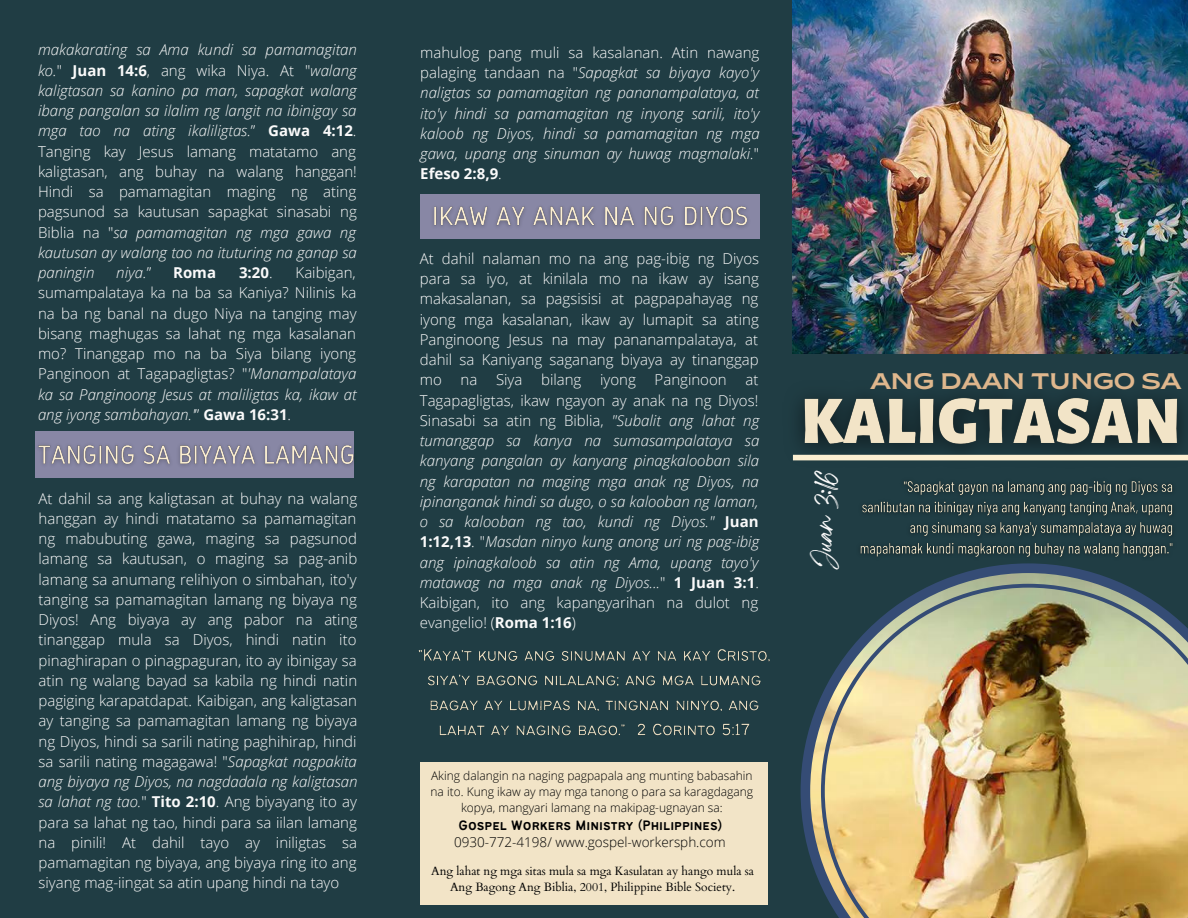
<style>
.page{position:relative;width:1188px;height:918px;background:#203d44}
.page>*{position:absolute;margin:0;border:0;box-sizing:border-box;transform-origin:0 0}
.t1{font:semi-expanded 22.5px "Brice";color:#e0b88e}
.t2{font:22.5px "Breathing";color:#fafafa}
.t3{font:300 15px/20.2px "Open Sans";color:#fafafa;text-align:justify}
.t4{font:italic 300 15px/20.2px "Open Sans";color:#fafafa;text-align:justify}
.t5{font:15px "Bantayog";color:#000}
.t6{font:700 15px "Open Sans";color:#fafafa}
.t7{font:300 13.5px "Open Sans";color:#000}
.t8{font:300 12px/16px "Open Sans";color:#000;text-align:center}
.t9{font:12px/16px "Cardo";color:#000;text-align:center}
.s1{font-style:normal}
.s2{font-weight:700;font-style:normal}
.s3{font-style:italic}
.s4{font-weight:700}
.s5{font-weight:300}
</style>
<div class="page">
<div style="left:420px;top:762px;width:348px;height:143px;background:#f2e4c7"></div>
<div style="left:35px;top:432px;width:318px;height:46px;background:#8887a5"></div>
<div style="left:420px;top:194px;width:340px;height:45px;background:#8887a5"></div>
<img style="left:792px;top:396px;width:396px;height:65px">
<div style="left:793px;top:455px;width:395px;height:5px;background:#fcefd1"></div>
<img style="left:793px;top:0;width:395px;height:353px">
<svg style="left:801px;top:564px;width:322px;height:321px"></svg>
<img style="left:821px;top:584px;width:367px;height:334px">
<img style="left:860px;top:481px;width:313px;height:83px">
<img style="left:38px;top:433px;width:316px;height:44px">
<img style="left:433px;top:206px;width:315px;height:22px">
<img style="left:418px;top:649px;width:352px;height:87px">
<p class="t4" style="left:38px;top:39px;width:320px">makakarating sa Ama kundi sa pamamagitan ko.<span class="s1">"</span> <span class="s2">Juan 14:6</span><span class="s1">, ang wika Niya. At "</span>walang kaligtasan sa kanino pa man, sapagkat walang ibang pangalan sa ilalim ng langit na ibinigay sa mga tao na ating ikaliligtas.<span class="s1">”</span> <span class="s2">Gawa 4:12</span><span class="s1">.<br>Tanging kay Jesus lamang matatamo ang kaligtasan, ang buhay na walang hanggan!<br>Hindi sa pamamagitan maging ng ating pagsunod sa kautusan sapagkat sinasabi ng Biblia na "</span>sa pamamagitan ng mga gawa ng kautusan ay walang tao na ituturing na ganap sa paningin</p>
<p class="t3" style="left:38px;top:262px;width:320px;text-indent:258px">Kaibigan, sumampalataya ka na ba sa Kaniya? Nilinis ka na ba ng banal na dugo Niya na tanging may bisang maghugas sa lahat ng mga kasalanan mo? Tinanggap mo na ba Siya bilang iyong Panginoon at Tagapagligtas? "<span class="s3">'Manampalataya ka sa Panginoong Jesus at maliligtas ka, ikaw at ang iyong sambahayan.'</span>” <span class="s4">Gawa 16:31</span>.</p>
<p class="t4" style="left:116px;top:262px;width:36px">niya.<span class="s1">”</span></p>
<p class="t6" style="left:173px;top:262px;width:44px">Roma</p>
<p class="t6" style="left:239px;top:262px;width:35px">3:20<span class="s5">.</span></p>
<p class="t3" style="left:39px;top:488px;width:320px">At dahil sa ang kaligtasan at buhay na walang hanggan ay hindi matatamo sa pamamagitan ng mabubuting gawa, maging sa pagsunod lamang sa kautusan, o maging sa pag-anib lamang sa anumang relihiyon o simbahan, ito'y tanging sa pamamagitan lamang ng biyaya ng Diyos! Ang biyaya ay ang pabor na ating tinanggap mula sa Diyos, hindi natin ito pinaghirapan o pinagpaguran, ito ay ibinigay sa atin ng walang bayad sa kabila ng hindi natin pagiging karapatdapat. Kaibigan, ang kaligtasan ay tanging sa pamamagitan lamang ng biyaya ng Diyos, hindi sa sarili nating paghihirap, hindi sa sarili nating magagawa! "<span class="s3">Sapagkat nagpakita ang biyaya ng Diyos, na nagdadala ng kaligtasan sa lahat ng tao.</span>" <span class="s4">Tito 2:10</span>. Ang biyayang ito ay para sa lahat ng tao, hindi para sa iilan lamang na pinili! At dahil tayo ay iniligtas sa pamamagitan ng biyaya, ang biyaya ring ito ang siyang mag-iingat sa atin upang hindi na tayo</p>
<p class="t4" style="left:420px;top:42px;width:341px"><span class="s1">mahulog pang muli sa kasalanan. Atin nawang palaging tandaan na "</span>Sapagkat sa biyaya kayo'y naligtas sa pamamagitan ng pananampalataya, at ito'y hindi sa pamamagitan ng inyong sarili, ito'y kaloob ng Diyos, hindi sa pamamagitan ng mga gawa, upang ang sinuman ay huwag magmalaki.<span class="s1">" </span><span class="s2">Efeso 2:8,9</span><span class="s1">.</span></p>
<p class="t3" style="left:420px;top:248px;width:341px">At dahil nalaman mo na ang pag-ibig ng Diyos para sa iyo, at kinilala mo na ikaw ay isang makasalanan, sa pagsisisi at pagpapahayag ng iyong mga kasalanan, ikaw ay lumapit sa ating Panginoong Jesus na may pananampalataya, at dahil sa Kaniyang saganang biyaya ay tinanggap mo na Siya bilang iyong Panginoon at Tagapagligtas, ikaw ngayon ay anak na ng Diyos!<br>Sinasabi sa atin ng Biblia, <span class="s3">"Subalit ang lahat ng tumanggap sa kanya na sumasampalataya sa kanyang pangalan ay kanyang pinagkalooban sila ng karapatan na maging mga anak ng Diyos, na ipinanganak hindi sa dugo, o sa kalooban ng laman, o sa kalooban ng tao, kundi ng Diyos."</span> <span class="s4">Juan 1:12,13</span>. "<span class="s3">Masdan ninyo kung anong uri ng pag-ibig ang ipinagkaloob sa atin ng Ama, upang tayo'y matawag na mga anak ng Diyos...</span>" <span class="s4">1 Juan 3:1</span>.<br>Kaibigan, ito ang kapangyarihan na dulot ng evangelio! (<span class="s4">Roma 1:16</span>)</p>
<h1 class="t1" style="left:870px;top:372px;width:312px">ANG DAAN TUNGO SA</h1>
<h1 class="t2" style="left:817px;top:569px;width:101px;rotate:-90deg">Juan 3:16</h1>
<p class="t8" style="left:431px;top:768px;width:324px">Aking dalangin na naging pagpapala ang munting babasahin na ito. Kung ikaw ay may mga tanong o para sa karagdagang kopya, mangyari lamang na makipag-ugnayan sa:</p>
<p class="t5" style="left:459px;top:819px;width:265px">Gospel Workers Ministry (Philippines)</p>
<p class="t7" style="left:454px;top:833px;width:273px">0930-772-4198/ www.gospel-workersph.com</p>
<p class="t9" style="left:431px;top:863px;width:324px">Ang lahat ng mga sitas mula sa mga Kasulatan ay hango mula sa<br>Ang Bagong Ang Biblia, 2001, Philippine Bible Society.</p>
</div>
